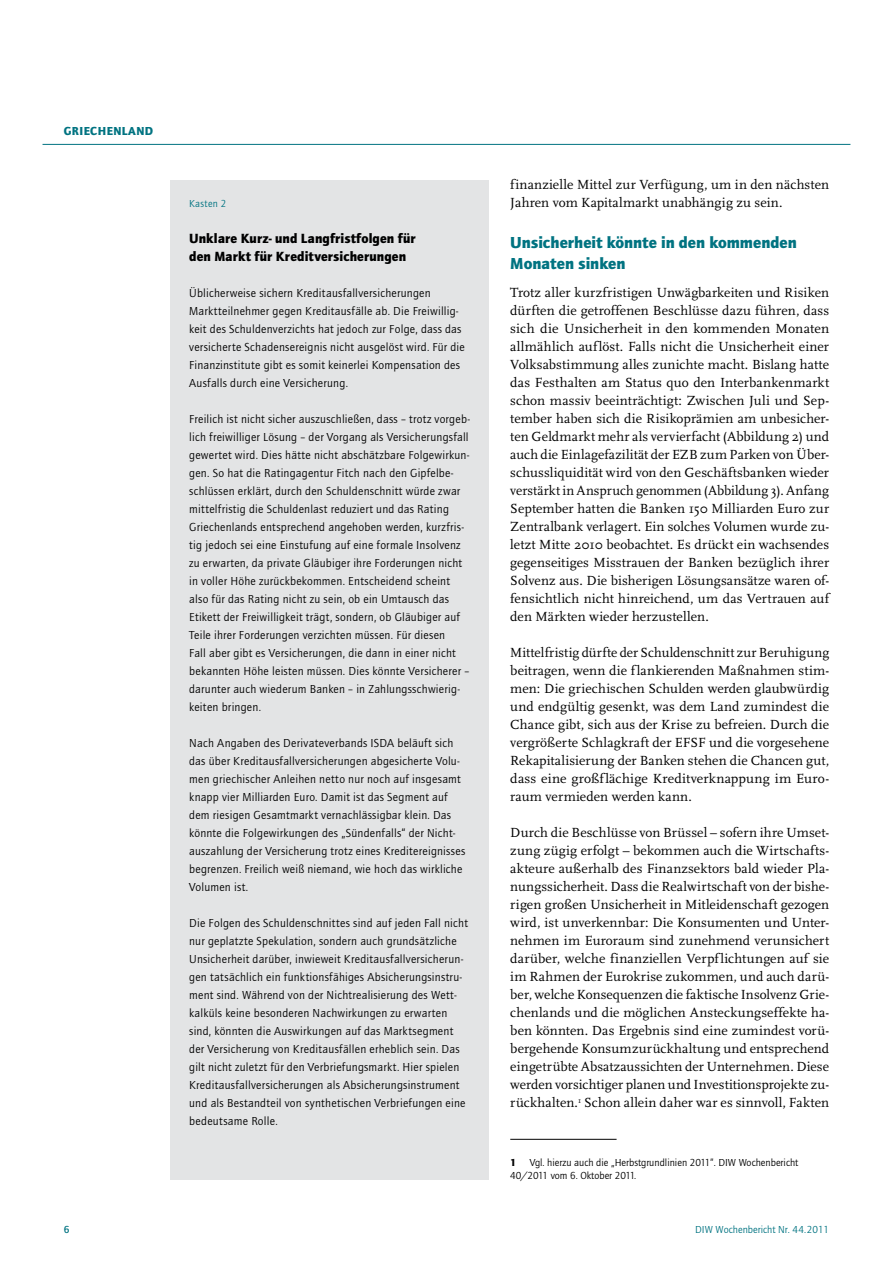
<style>
.page{position:relative;width:893px;height:1263px;background:#fff}
.page>*{position:absolute;margin:0;border:0;box-sizing:border-box;transform-origin:0 0}
.t1{font:900 16.5px/21px "Quay Sans ITC Std";color:#007381}
.t2{font:13.8px/18px "Scala Pro";letter-spacing:.01em;color:#000;text-align:justify}
.t3{font:900 13.8px/18px "Quay Sans ITC Std";letter-spacing:.005em;color:#000}
.t4{font:12px/18px "Quay Sans ITC Std";letter-spacing:.02em;color:#000}
.t5{font:900 12px "Quay Sans ITC Std";letter-spacing:.04em;color:#007381}
.t6{font:10.5px/13.5px "Quay Sans ITC Std";color:#000}
.t7{font:10.5px "Quay Sans ITC Std";color:#007381}
.t8{font:500 10.5px "Quay Sans ITC Std";color:#007381}
.t9{font:900 10.5px "Quay Sans ITC Std";color:#000}
</style>
<div class="page">
<hr style="left:43px;top:144px;width:807px;height:1px;background:#007381">
<hr style="left:510px;top:1139px;width:107px;height:1px;background:#000">
<div style="left:170px;top:180px;width:319px;height:999px;background:#e3e4e5"></div>
<p class="t5" style="left:64px;top:123px;width:89px">Griechenland</p>
<p class="t7" style="left:189px;top:197px;width:38px">Kasten 2</p>
<p class="t3" style="left:189px;top:229px;width:228px">Unklare Kurz- und Langfristfolgen für den Markt für Kreditversicherungen</p>
<p class="t4" style="left:189px;top:284px;width:277px">Üblicherweise sichern Kreditausfallversicherungen Marktteilnehmer gegen Kreditausfälle ab. Die Freiwillig&shy;keit des Schuldenverzichts hat jedoch zur Folge, dass das versicherte Schadensereignis nicht ausgelöst wird. Für die Finanzinstitute gibt es somit keinerlei Kompensation des Ausfalls durch eine Versicherung.</p>
<p class="t4" style="left:189px;top:410px;width:282px">Freilich ist nicht sicher auszuschließen, dass – trotz vorgeb&shy;lich freiwilliger Lösung – der Vorgang als Versicherungsfall gewertet wird. Dies hätte nicht abschätzbare Folgewirkun&shy;gen. So hat die Ratingagentur Fitch nach den Gipfelbe&shy;schlüssen erklärt, durch den Schuldenschnitt würde zwar mittelfristig die Schuldenlast reduziert und das Rating Griechenlands entsprechend angehoben werden, kurzfris&shy;tig jedoch sei eine Einstufung auf eine formale Insolvenz zu erwarten, da private Gläubiger ihre Forderungen nicht in voller Höhe zurückbekommen. Entscheidend scheint also für das Rating nicht zu sein, ob ein Umtausch das Etikett der Freiwilligkeit trägt, sondern, ob Gläubiger auf Teile ihrer Forderungen verzichten müssen. Für diesen<br>Fall aber gibt es Versicherungen, die dann in einer nicht bekannten Höhe leisten müssen. Dies könnte Versicherer – darunter auch wiederum Banken – in Zahlungsschwierig&shy;keiten bringen.</p>
<p class="t4" style="left:189px;top:734px;width:278px">Nach Angaben des Derivateverbands ISDA beläuft sich das über Kreditausfallversicherungen abgesicherte Volu&shy;men griechischer Anleihen netto nur noch auf insgesamt knapp vier Milliarden Euro. Damit ist das Segment auf dem riesigen Gesamtmarkt vernachlässigbar klein. Das könnte die Folgewirkungen des „Sündenfalls“ der Nicht&shy;auszahlung der Versicherung trotz eines Kreditereignisses begrenzen. Freilich weiß niemand, wie hoch das wirkliche Volumen ist.</p>
<p class="t4" style="left:189px;top:914px;width:280px">Die Folgen des Schuldenschnittes sind auf jeden Fall nicht nur geplatzte Spekulation, sondern auch grundsätzliche Unsicherheit darüber, inwieweit Kreditausfallversicherun&shy;gen tatsächlich ein funktionsfähiges Absicherungsinstru&shy;ment sind. Während von der Nichtrealisierung des Wett&shy;kalküls keine besonderen Nachwirkungen zu erwarten sind, könnten die Auswirkungen auf das Marktsegment der Versicherung von Kreditausfällen erheblich sein. Das gilt nicht zuletzt für den Verbriefungsmarkt. Hier spielen Kreditausfallversicherungen als Absicherungsinstrument und als Bestandteil von synthetischen Verbriefungen eine bedeutsame Rolle.</p>
<p class="t2" style="left:510px;top:175px;width:320px">finanzielle Mittel zur Verfügung, um in den nächsten<br>Jahren vom Kapitalmarkt unabhängig zu sein.</p>
<p class="t1" style="left:510px;top:231px;width:288px">Unsicherheit könnte in den kommenden<br>Monaten sinken</p>
<p class="t2" style="left:510px;top:283px;width:320px">Trotz aller kurzfristigen Unwägbarkeiten und Risiken dürften die getroffenen Beschlüsse dazu führen, dass sich die Unsicherheit in den kommenden Monaten allmählich auflöst. Falls nicht die Unsicherheit einer Volksabstimmung alles zunichte macht. Bislang hatte das Festhalten am Status quo den Interbankenmarkt schon massiv beeinträchtigt: Zwischen Juli und Sep&shy;tember haben sich die Risikoprämien am unbesicher&shy;ten Geldmarkt mehr als vervierfacht (Abbildung 2) und auch die Einlagefazilität der EZB zum Parken von Über&shy;schussliquidität wird von den Geschäftsbanken wieder verstärkt in Anspruch genommen (Abbildung 3). Anfang September hatten die Banken 150 Milliarden Euro zur Zentralbank verlagert. Ein solches Volumen wurde zu&shy;letzt Mitte 2010 beobachtet. Es drückt ein wachsendes gegenseitiges Misstrauen der Banken bezüglich ihrer Solvenz aus. Die bisherigen Lösungsansätze waren of&shy;fensichtlich nicht hinreichend, um das Vertrauen auf den Märkten wieder herzustellen.</p>
<p class="t2" style="left:510px;top:643px;width:320px">Mittelfristig dürfte der Schuldenschnitt zur Beruhigung beitragen, wenn die flankierenden Maßnahmen stim&shy;men: Die griechischen Schulden werden glaubwürdig und endgültig gesenkt, was dem Land zumindest die Chance gibt, sich aus der Krise zu befreien. Durch die vergrößerte Schlagkraft der EFSF und die vorgesehene Rekapitalisierung der Banken stehen die Chancen gut, dass eine großflächige Kreditverknappung im Euro&shy;raum vermieden werden kann.</p>
<p class="t2" style="left:510px;top:823px;width:320px">Durch die Beschlüsse von Brüssel – sofern ihre Umset&shy;zung zügig erfolgt – bekommen auch die Wirtschafts&shy;akteure außerhalb des Finanzsektors bald wieder Pla&shy;nungssicherheit. Dass die Realwirtschaft von der bishe&shy;rigen großen Unsicherheit in Mitleidenschaft gezogen wird, ist unverkennbar: Die Konsumenten und Unter&shy;nehmen im Euroraum sind zunehmend verunsichert darüber, welche finanziellen Verpflichtungen auf sie im Rahmen der Eurokrise zukommen, und auch darü&shy;ber, welche Konsequenzen die faktische Insolvenz Grie&shy;chenlands und die möglichen Ansteckungseffekte ha&shy;ben könnten. Das Ergebnis sind eine zumindest vorü&shy;bergehende Konsumzurückhaltung und entsprechend eingetrübte Absatzaussichten der Unternehmen. Diese werden vorsichtiger planen und Investitionsprojekte zu&shy;rückhalten.<sup>1</sup> Schon allein daher war es sinnvoll, Fakten</p>
<p class="t6" style="left:510px;top:1155px;width:290px;text-indent:19px">Vgl. hierzu auch die „Herbstgrundlinien 2011“. DIW Wochenbericht<br>40/2011 vom 6. Oktober 2011.</p>
<p class="t9" style="left:510px;top:1156px;width:8px">1</p>
<p class="t8" style="left:64px;top:1223px;width:7px">6</p>
<p class="t7" style="left:695px;top:1223px;width:135px">DIW Wochenbericht Nr. 44.2011</p>
</div>
